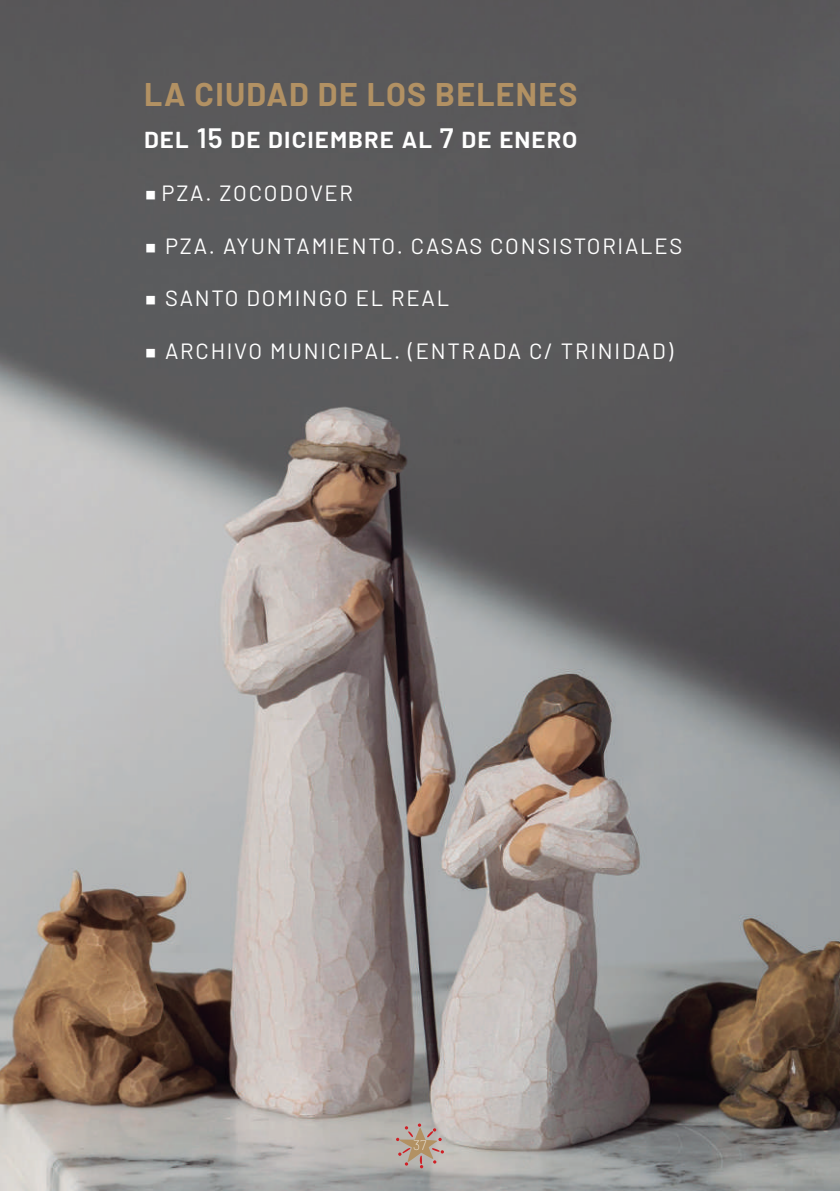
<style>
.page{position:relative;width:840px;height:1191px;background:#fff}
.page>*{position:absolute;margin:0;border:0;box-sizing:border-box;transform-origin:0 0}
.t1{font:700 32px "Barlow";letter-spacing:.04em;color:#b29163}
.t2{font:600 28px "Barlow";letter-spacing:.04em;color:#fff}
.t3{font:22px "Barlow";letter-spacing:.08em;color:#fff}
.t4{font:100 14px "Barlow";color:#fff}
.s1{font-family:"Montserrat";font-weight:500}
</style>
<div class="page">
<img style="left:0;top:0;width:839px;height:1191px">
<svg style="left:396px;top:1123px;width:48px;height:45px;background:#b8a497"></svg>
<svg style="left:402px;top:1147px;width:8px;height:6px"></svg>
<h1 class="t1" style="left:144px;top:71px;width:434px">LA CIUDAD DE LOS BELENES</h1>
<p class="t2" style="left:144px;top:117px;width:435px">DEL 15 DE DICIEMBRE AL 7 DE ENERO</p>
<p class="t3" style="left:144px;top:177px;width:210px"><span class="s1">■</span> PZA. ZOCODOVER</p>
<p class="t3" style="left:144px;top:230px;width:539px"><span class="s1">■</span> PZA. AYUNTAMIENTO. CASAS CONSISTORIALES</p>
<p class="t3" style="left:144px;top:282px;width:306px"><span class="s1">■</span> SANTO DOMINGO EL REAL</p>
<p class="t3" style="left:144px;top:335px;width:530px"><span class="s1">■</span> ARCHIVO MUNICIPAL. (ENTRADA C/ TRINIDAD)</p>
<p class="t4" style="left:413px;top:1134px;width:15px">37</p>
</div>
